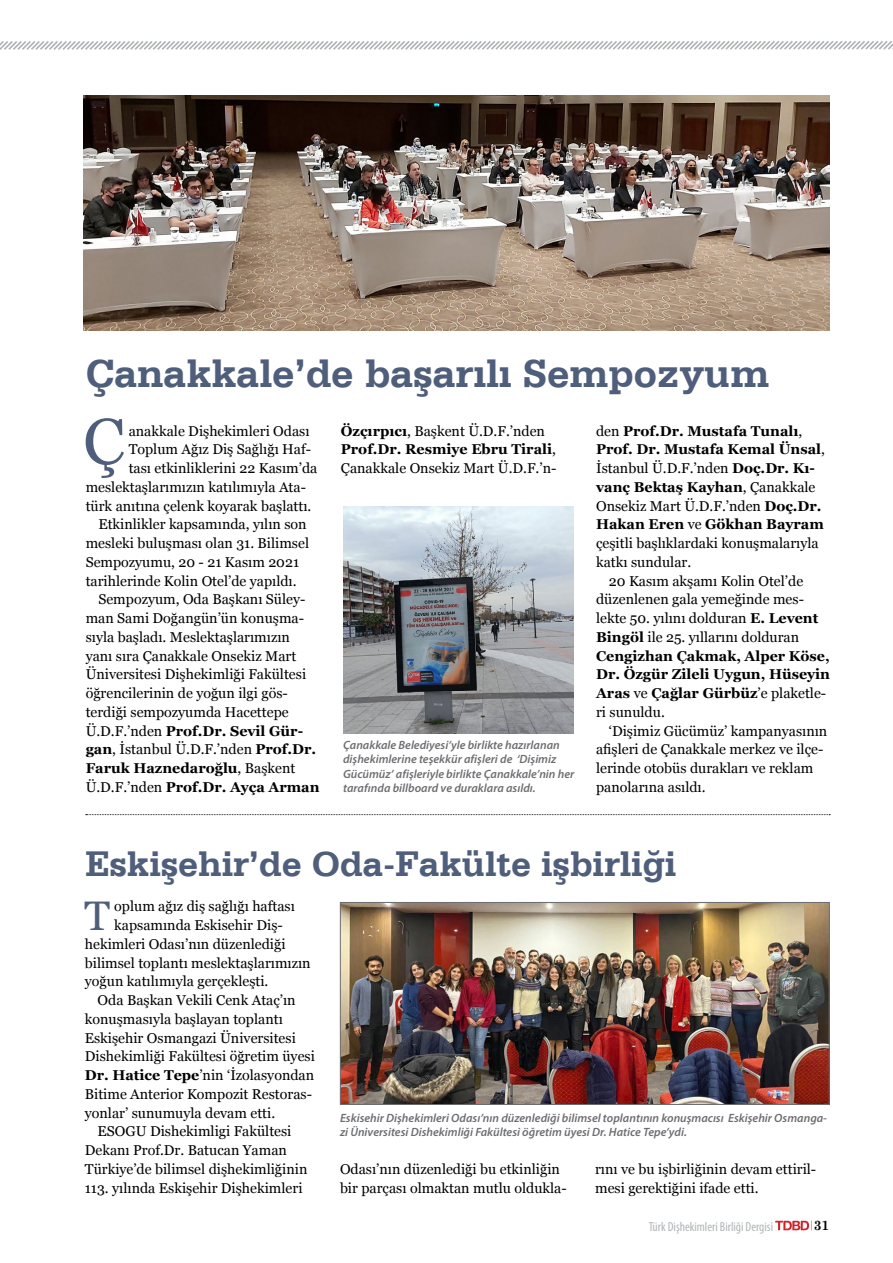
<style>
.page{position:relative;width:893px;height:1263px;background:#fff}
.page>*{position:absolute;margin:0;border:0;box-sizing:border-box;transform-origin:0 0}
.t1{font:64.8px "Georgia";color:#4f5e7b}
.t2{font:700 42px "Serifa BT";color:#4f5e7b}
.t3{font:41.25px "Georgia";color:#4f5e7b}
.t4{font:700 37.5px "Serifa BT";color:#4f5e7b}
.t5{font:14.25px/18.8px "Georgia";color:#000}
.t6{font:700 14.25px "Georgia";color:#000}
.t7{font:700 13.5px "Century Schoolbook";color:#000}
.t8{font:condensed 13.05px "Myriad Pro";color:#b1b4b6}
.t9{font:italic 600 12px/14.4px "Myriad Pro";color:#6d6e71}
.s1{font-weight:400}
.s2{font-weight:700}
</style>
<div class="page">
<svg style="left:0;top:41px;width:893px;height:9px"></svg>
<svg style="left:775px;top:1220px;width:37px;height:10px"></svg>
<img style="left:342px;top:904px;width:486px;height:199px">
<div style="left:340px;top:902px;width:490px;height:203px;border:1px solid #6d6e71"></div>
<img style="left:343px;top:506px;width:230px;height:227px">
<svg style="left:86px;top:814px;width:744px;height:1px"></svg>
<img style="left:83px;top:96px;width:746px;height:235px">
<h2 class="t2" style="left:86px;top:347px;width:685px">Çanakkale’de başarılı Sempozyum</h2>
<h1 class="t1" style="left:83px;top:394px;width:43px">Ç</h1>
<p class="t5" style="left:129px;top:421px;width:182px">anakkale Dişhekimleri Odası</p>
<p class="t5" style="left:129px;top:439px;width:184px">Toplum Ağız Diş Sağlığı Haf-</p>
<p class="t5" style="left:129px;top:458px;width:190px">tası etkinliklerini 22 Kasım’da</p>
<p class="t5" style="left:86px;top:477px;width:222px">meslektaşlarımızın katılımıyla Ata-</p>
<p class="t5" style="left:86px;top:496px;width:227px">türk anıtına çelenk koyarak başlattı.</p>
<p class="t5" style="left:98px;top:514px;width:210px">Etkinlikler kapsamında, yılın son</p>
<p class="t5" style="left:86px;top:533px;width:225px">mesleki buluşması olan 31. Bilimsel</p>
<p class="t5" style="left:86px;top:552px;width:215px">Sempozyumu, 20 - 21 Kasım 2021</p>
<p class="t5" style="left:86px;top:571px;width:212px">tarihlerinde Kolin Otel’de yapıldı.</p>
<p class="t5" style="left:98px;top:589px;width:209px">Sempozyum, Oda Başkanı Süley-</p>
<p class="t5" style="left:86px;top:608px;width:220px">man Sami Doğangün’ün konuşma-</p>
<p class="t5" style="left:86px;top:627px;width:206px">sıyla başladı. Meslektaşlarımızın</p>
<p class="t5" style="left:86px;top:646px;width:212px">yanı sıra Çanakkale Onsekiz Mart</p>
<p class="t5" style="left:86px;top:664px;width:222px">Üniversitesi Dişhekimliği Fakültesi</p>
<p class="t5" style="left:86px;top:683px;width:204px">öğrencilerinin de yoğun ilgi gös-</p>
<p class="t5" style="left:86px;top:702px;width:205px">terdiği sempozyumda Hacettepe</p>
<p class="t6" style="left:86px;top:720px;width:219px"><span class="s1">Ü.D.F.’nden</span> Prof.Dr. Sevil Gür-</p>
<p class="t5" style="left:86px;top:739px;width:232px"><span class="s2">gan</span>, İstanbul Ü.D.F.’nden <span class="s2">Prof.Dr.</span></p>
<p class="t6" style="left:86px;top:757px;width:211px">Faruk Haznedaroğlu<span class="s1">, Başkent</span></p>
<p class="t6" style="left:86px;top:776px;width:235px"><span class="s1">Ü.D.F.’nden</span> Prof.Dr. Ayça Arman</p>
<p class="t5" style="left:341px;top:421px;width:217px"><span class="s2">Özçırpıcı</span>, Başkent Ü.D.F.’nden<br><span class="s2">Prof.Dr. Resmiye Ebru Tirali</span>,<br>Çanakkale Onsekiz Mart Ü.D.F.’n-</p>
<p class="t6" style="left:596px;top:420px;width:208px"><span class="s1">den</span> Prof.Dr. Mustafa Tunalı<span class="s1">,</span></p>
<p class="t6" style="left:596px;top:439px;width:230px">Prof. Dr. Mustafa Kemal Ünsal<span class="s1">,</span></p>
<p class="t5" style="left:596px;top:458px;width:220px">İstanbul Ü.D.F.’nden <span class="s2">Doç.Dr. Kı-</span></p>
<p class="t6" style="left:596px;top:476px;width:221px">vanç Bektaş Kayhan<span class="s1">, Çanakkale</span></p>
<p class="t5" style="left:596px;top:496px;width:227px">Onsekiz Mart Ü.D.F.’nden <span class="s2">Doç.Dr.</span></p>
<p class="t6" style="left:596px;top:514px;width:229px">Hakan Eren <span class="s1">ve</span> Gökhan Bayram</p>
<p class="t5" style="left:596px;top:533px;width:224px">çeşitli başlıklardaki konuşmalarıyla</p>
<p class="t5" style="left:596px;top:552px;width:97px">katkı sundular.</p>
<p class="t5" style="left:609px;top:571px;width:196px">20 Kasım akşamı Kolin Otel’de</p>
<p class="t5" style="left:596px;top:589px;width:209px">düzenlenen gala yemeğinde mes-</p>
<p class="t5" style="left:596px;top:608px;width:224px">lekte 50. yılını dolduran <span class="s2">E. Levent</span></p>
<p class="t5" style="left:596px;top:627px;width:205px"><span class="s2">Bingöl</span> ile 25. yıllarını dolduran</p>
<p class="t6" style="left:596px;top:645px;width:235px">Cengizhan Çakmak, Alper Köse,</p>
<p class="t6" style="left:596px;top:664px;width:235px">Dr. Özgür Zileli Uygun, Hüseyin</p>
<p class="t6" style="left:596px;top:682px;width:232px">Aras <span class="s1">ve</span> Çağlar Gürbüz<span class="s1">’e plaketle-</span></p>
<p class="t5" style="left:596px;top:702px;width:70px">ri sunuldu.</p>
<p class="t5" style="left:609px;top:721px;width:220px">‘Dişimiz Gücümüz’ kampanyasının</p>
<p class="t5" style="left:596px;top:739px;width:229px">afişleri de Çanakkale merkez ve ilçe-</p>
<p class="t5" style="left:596px;top:758px;width:219px">lerinde otobüs durakları ve reklam</p>
<p class="t5" style="left:596px;top:777px;width:111px">panolarına asıldı.</p>
<p class="t9" style="left:343px;top:737px;width:233px">Çanakkale Belediyesi’yle birlikte hazırlanan dişhekimlerine teşekkür afişleri de ‘Dişimiz Gücümüz’ afişleriyle birlikte Çanakkale’nin her tarafında billboard ve duraklara asıldı.</p>
<h3 class="t4" style="left:85px;top:840px;width:592px">Eskişehir’de Oda-Fakülte işbirliği</h3>
<h3 class="t3" style="left:85px;top:886px;width:27px">T</h3>
<p class="t5" style="left:114px;top:896px;width:182px">oplum ağız diş sağlığı haftası</p>
<p class="t5" style="left:114px;top:915px;width:170px">kapsamında Eskisehir Diş-</p>
<p class="t5" style="left:85px;top:934px;width:202px">hekimleri Odası’nın düzenlediği</p>
<p class="t5" style="left:85px;top:953px;width:227px">bilimsel toplantı meslektaşlarımızın</p>
<p class="t5" style="left:85px;top:971px;width:185px">yoğun katılımıyla gerçekleşti.</p>
<p class="t5" style="left:98px;top:990px;width:200px">Oda Başkan Vekili Cenk Ataç’ın</p>
<p class="t5" style="left:85px;top:1009px;width:199px">konuşmasıyla başlayan toplantı</p>
<p class="t5" style="left:85px;top:1028px;width:212px">Eskişehir Osmangazi Üniversitesi</p>
<p class="t5" style="left:85px;top:1046px;width:232px">Dishekimliği Fakültesi öğretim üyesi</p>
<p class="t5" style="left:85px;top:1065px;width:231px"><span class="s2">Dr. Hatice Tepe</span>’nin ‘İzolasyondan</p>
<p class="t5" style="left:85px;top:1084px;width:229px">Bitime Anterior Kompozit Restoras-</p>
<p class="t5" style="left:85px;top:1103px;width:192px">yonlar’ sunumuyla devam etti.</p>
<p class="t5" style="left:98px;top:1121px;width:195px">ESOGU Dishekimligi Fakültesi</p>
<p class="t5" style="left:85px;top:1140px;width:204px">Dekanı Prof.Dr. Batucan Yaman</p>
<p class="t5" style="left:85px;top:1159px;width:224px">Türkiye’de bilimsel dişhekimliğinin</p>
<p class="t5" style="left:85px;top:1178px;width:219px">113. yılında Eskişehir Dişhekimleri</p>
<p class="t9" style="left:340px;top:1110px;width:489px">Eskisehir Dişhekimleri Odası’nın düzenlediği bilimsel toplantının konuşmacısı Eskişehir Osmanga&shy;zi Üniversitesi Dishekimliği Fakültesi öğretim üyesi Dr. Hatice Tepe’ydi.</p>
<p class="t5" style="left:340px;top:1159px;width:228px">Odası’nın düzenlediği bu etkinliğin bir parçası olmaktan mutlu oldukla-</p>
<p class="t5" style="left:595px;top:1159px;width:223px">rını ve bu işbirliğinin devam ettiril&shy;mesi gerektiğini ifade etti.</p>
<p class="t8" style="left:649px;top:1218px;width:126px">Türk Dişhekimleri Birliği Dergisi</p>
<p class="t7" style="left:814px;top:1217px;width:17px">31</p>
</div>
